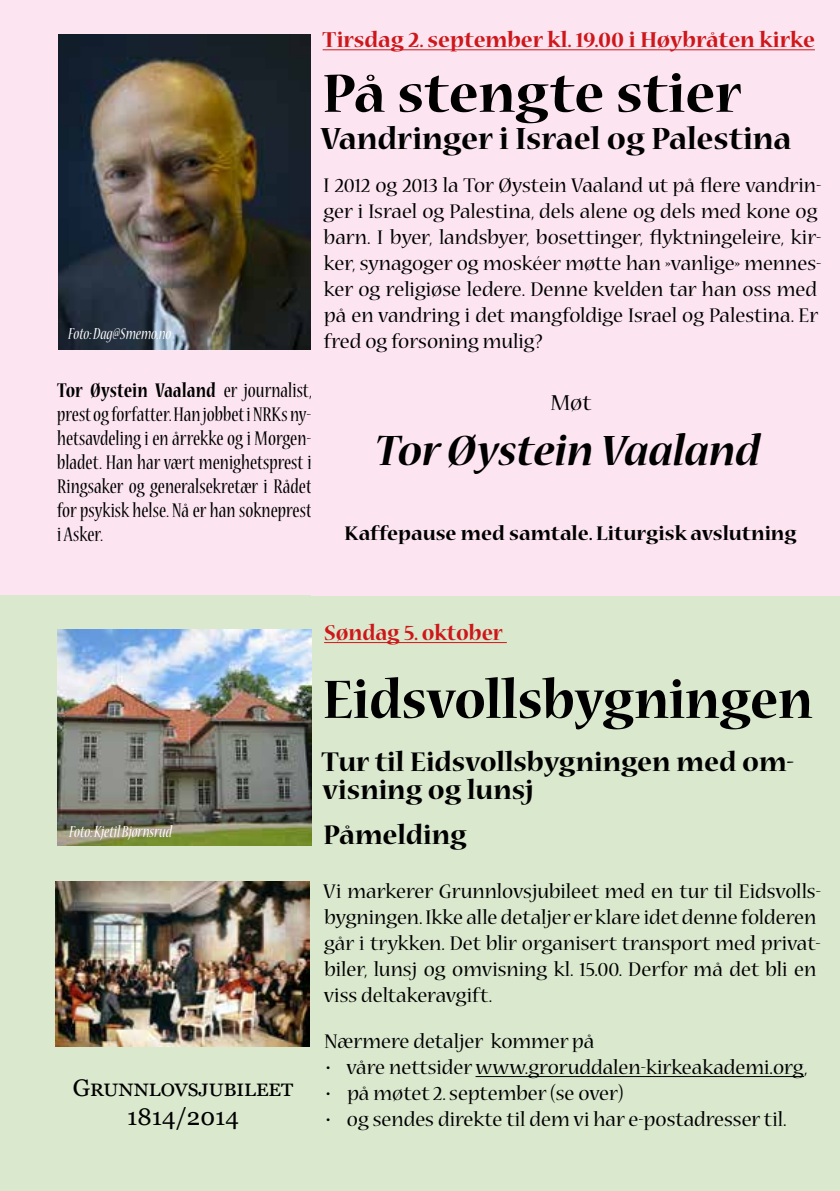
<style>
.page{position:relative;width:840px;height:1191px;background:#fff}
.page>*{position:absolute;margin:0;border:0;box-sizing:border-box;transform-origin:0 0}
.t1{font:700 60px "Nueva Std";color:#000;scale:.94 1}
.t2{font:700 60px "Nueva Std";color:#000}
.t3{font:italic 700 48px "Nueva Std";color:#000}
.t4{font:700 34px "Nueva Std";color:#000}
.t5{font:700 30px/28px "Nueva Std";color:#000}
.t6{font:700 24px "Nueva Std";color:#cd171a}
.t7{font:24px/28.8px "Georgia";color:#000;text-align:center}
.t8{font:700 24px "Nueva Std";color:#cd171a;scale:.94 1}
.t9{font:24px "Nueva Std";color:#000}
.t10{font:22px/26px "Nueva Std";color:#000}
.t11{font:condensed 22px/24px "Nueva Std";color:#000;text-align:justify}
.t12{font:700 22px "Nueva Std";color:#000}
.t13{font:italic condensed 18px "Nueva Std";color:#fff}
.s1{font-weight:700}
</style>
<div class="page">
<div style="left:0;top:0;width:311px;height:597px;background:#fce5f1"></div>
<div style="left:312px;top:595px;width:527px;height:596px;background:#dae8ce"></div>
<hr style="left:324px;top:642px;width:182px;height:1px;background:#cd171a">
<hr style="left:475px;top:1076px;width:328px;height:1px;background:#000">
<div style="left:0;top:595px;width:319px;height:596px;background:#dae8ce"></div>
<img style="left:58px;top:629px;width:253px;height:216px">
<div style="left:311px;top:0;width:528px;height:595px;background:#fce5f1"></div>
<hr style="left:322px;top:49px;width:492px;height:1px;background:#cd171a">
<img style="left:56px;top:882px;width:253px;height:164px">
<img style="left:58px;top:34px;width:252px;height:316px">
<p class="t13" style="left:68px;top:326px;width:105px">Foto: Dag@Smemo.no</p>
<p class="t6" style="left:322px;top:29px;width:493px">Tirsdag 2. september kl. 19.00 i Høybråten kirke</p>
<h1 class="t2" style="left:322px;top:66px;width:420px">På stengte stier</h1>
<h3 class="t4" style="left:320px;top:123px;width:472px">Vandringer i Israel og Palestina</h3>
<p class="t10" style="left:323px;top:173px;width:499px">I 2012 og 2013 la Tor Øystein Vaaland ut på flere vandrin&shy;ger i Israel og Palestina, dels alene og dels med kone og barn. I byer, landsbyer, bosettinger, flyktningeleire, kir&shy;ker, synagoger og moskéer møtte han »vanlige» mennes&shy;ker og religiøse ledere. Denne kvelden tar han oss med på en vandring i det mangfoldige Israel og Palestina. Er fred og forsoning mulig?</p>
<p class="t11" style="left:57px;top:379px;width:256px"><span class="s1">Tor Øystein Vaaland</span> er journalist, prest og forfatter. Han jobbet i NRKs ny&shy;hetsavdeling i en årrekke og i Morgen&shy;bladet. Han har vært menighetsprest i Ringsaker og generalsekretær i Rådet for psykisk helse. Nå er han sokneprest i Asker.</p>
<p class="t9" style="left:550px;top:391px;width:42px">Møt</p>
<h2 class="t3" style="left:375px;top:429px;width:386px">Tor Øystein Vaaland</h2>
<p class="t12" style="left:344px;top:523px;width:453px">Kaffepause med samtale. Liturgisk avslutning</p>
<p class="t13" style="left:69px;top:823px;width:104px">Foto: Kjetil Bjørnsrud</p>
<p class="t7" style="left:73px;top:1074px;width:222px">Grunnlovsjubileet<br>1814/2014</p>
<p class="t8" style="left:324px;top:622px;width:191px">Søndag 5. oktober</p>
<h1 class="t1" style="left:323px;top:672px;width:522px">Eidsvollsbygningen</h1>
<h3 class="t5" style="left:321px;top:749px;width:474px">Tur til Eidsvollsbygningen med om&shy;visning og lunsj</h3>
<h3 class="t5" style="left:323px;top:822px;width:144px">Påmelding</h3>
<p class="t10" style="left:323px;top:879px;width:499px">Vi markerer Grunnlovsjubileet med en tur til Eidsvolls&shy;bygningen. Ikke alle detaljer er klare idet denne folderen går i trykken. Det blir organisert transport med privat&shy;biler, lunsj og omvisning kl. 15.00. Derfor må det bli en viss deltakeravgift.</p>
<p class="t10" style="left:324px;top:1029px;width:271px">Nærmere detaljer kommer på</p>
<p class="t10" style="left:325px;top:1055px;width:483px">• våre nettsider www.groruddalen-kirkeakademi.org,</p>
<p class="t10" style="left:325px;top:1081px;width:299px">• på møtet 2. september (se over)</p>
<p class="t10" style="left:325px;top:1107px;width:462px">• og sendes direkte til dem vi har e-postadresser til.</p>
</div>
